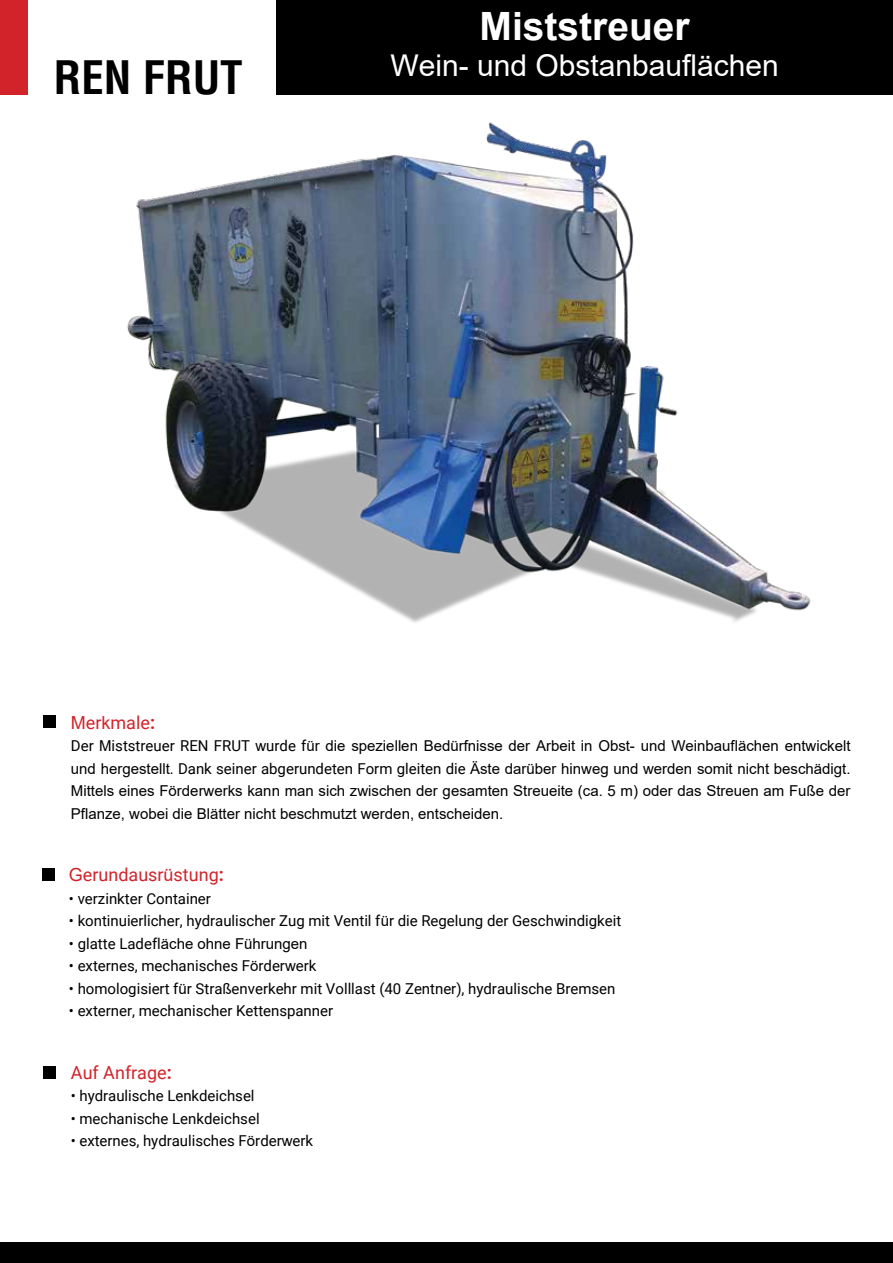
<style>
.page{position:relative;width:893px;height:1263px;background:#fff}
.page>*{position:absolute;margin:0;border:0;box-sizing:border-box;transform-origin:0 0}
.t1{font:700 condensed 45px "Helvetica LT Std";color:#000}
.t2{font:700 39px "Arial";color:#fff}
.t3{font:30px "Arial";color:#fff}
.t4{font:18px "Roboto";color:#d2232a}
.t5{font:15px/22.5px "Arial";color:#000;text-align:justify}
.t6{font:15px "Roboto";color:#000}
.s1{font-family:"Arial"}
.s2{font-weight:700}
.s3{font-family:"Roboto"}
</style>
<div class="page">
<div style="left:276px;top:0;width:617px;height:94px;background:#000"></div>
<div style="left:0;top:0;width:27px;height:94px;background:#d2232a"></div>
<div style="left:43px;top:715px;width:13px;height:13px;background:#000"></div>
<div style="left:44px;top:1066px;width:12px;height:13px;background:#000"></div>
<div style="left:43px;top:868px;width:12px;height:13px;background:#000"></div>
<img style="left:127px;top:94px;width:703px;height:529px">
<div style="left:0;top:1242px;width:893px;height:21px;background:#000"></div>
<h1 class="t1" style="left:54px;top:49px;width:190px">REN FRUT</h1>
<h2 class="t2" style="left:480px;top:7px;width:212px">Miststreuer</h2>
<h3 class="t3" style="left:390px;top:50px;width:390px">Wein- und Obstanbauflächen</h3>
<p class="t4" style="left:71px;top:710px;width:86px"><span class="s1">M</span>er<span class="s1">k</span>male<span class="s2">:</span></p>
<p class="t5" style="left:71px;top:735px;width:781px"><span class="s3">Der</span> M<span class="s3">iststreuer REN FRUT</span> w<span class="s3">urde f</span>ür die speziellen Bedürfnisse der Arbeit in Obst- und Weinbauflächen entwickelt und hergestellt<span class="s3">. Dank seiner abgerundeten Form gleiten die</span> Äste darüber hinweg und werden somit nicht beschädigt.<br>Mittels eines Förderwerks kann man sich zwischen der gesamten Streueite (ca. 5 m) oder das Streuen am Fuße der Pflanze, wobei die Blätter nicht beschmutzt werden, entscheiden.</p>
<p class="t4" style="left:69px;top:862px;width:156px"><span class="s1">G</span>erundausr<span class="s1">ü</span>stung<span class="s2">:</span></p>
<p class="t6" style="left:69px;top:888px;width:143px">• verzinkter Container</p>
<p class="t6" style="left:69px;top:911px;width:554px">• kontinuierlicher, hydraulischer Zug mit Ventil f<span class="s1">ü</span>r die Regelung der Gesch<span class="s1">w</span>indigkeit</p>
<p class="t5" style="left:69px;top:933px;width:240px"><span class="s3">• glatte Ladefl</span>äche ohne Führungen</p>
<p class="t6" style="left:69px;top:956px;width:249px">• externes, mechanisches F<span class="s1">ö</span>rder<span class="s1">w</span>erk</p>
<p class="t6" style="left:69px;top:978px;width:548px">• homologisiert f<span class="s1">ü</span>r Stra<span class="s1">ß</span>enverkehr mit Volllast (40 Zentner), hydraulische Bremsen</p>
<p class="t6" style="left:69px;top:1001px;width:266px">• externer, mechanischer Kettenspanner</p>
<p class="t4" style="left:71px;top:1060px;width:102px">Auf Anfrage<span class="s2">:</span></p>
<p class="t6" style="left:71px;top:1085px;width:185px">• hydraulische Lenkdeichsel</p>
<p class="t6" style="left:71px;top:1108px;width:190px">• mechanische Lenkdeichsel</p>
<p class="t6" style="left:71px;top:1130px;width:244px">• externes, hydraulisches F<span class="s1">ö</span>rder<span class="s1">w</span>erk</p>
</div>
